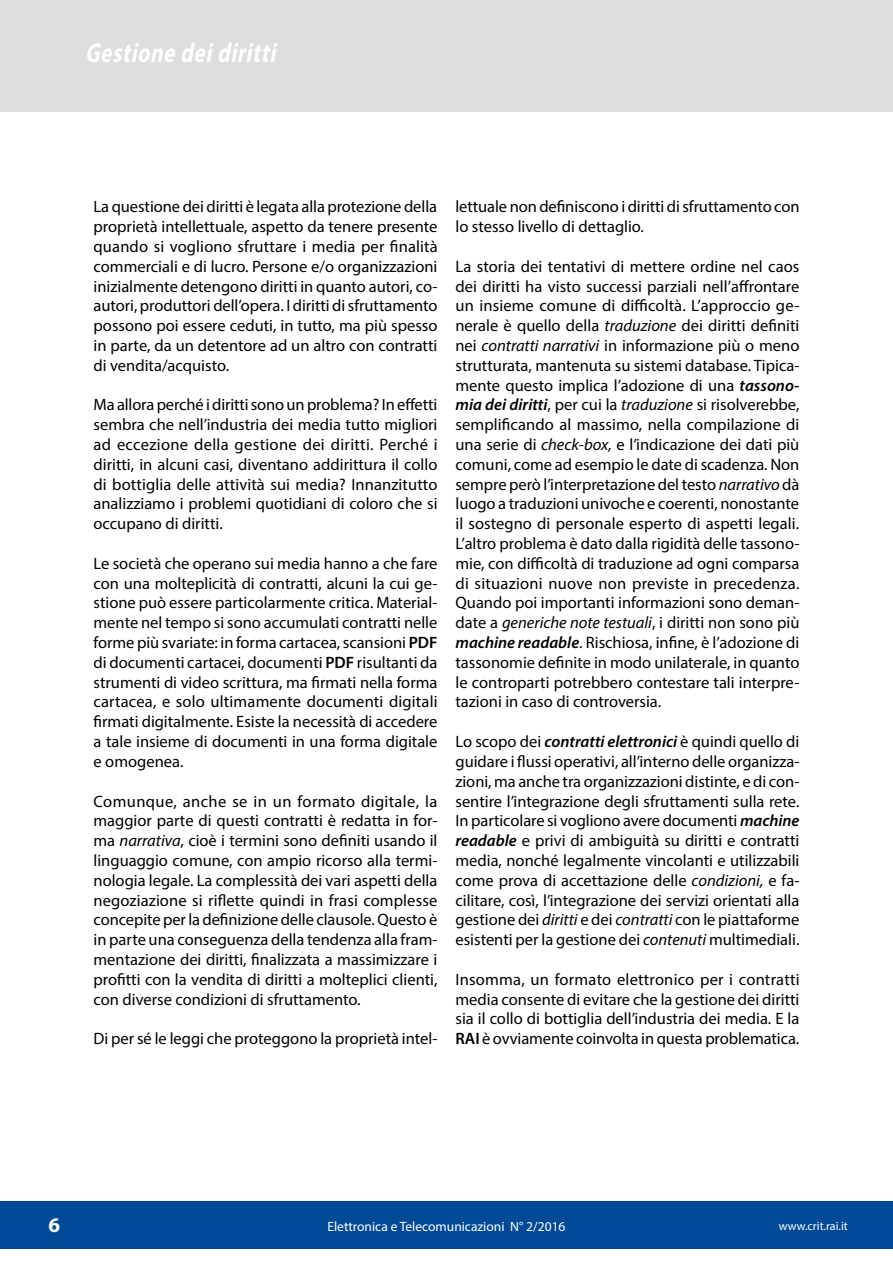
<style>
.page{position:relative;width:893px;height:1263px;background:#fff}
.page>*{position:absolute;margin:0;border:0;box-sizing:border-box;transform-origin:0 0}
.t1{font:italic 700 27.3px "Myriad Pro";color:#fff;scale:.77 1}
.E_T_PieDiPagina{font:700 21px "Myriad Pro";color:#fff}
.E_T_paragrafo{font:16.5px/19.8px "Myriad Pro";color:#000;text-align:justify}
.t2{font:13.5px "Myriad Pro";color:#fff}
.t3{font:12px "Myriad Pro";color:#fff}
.s1{font-weight:600}
.s2{font-style:italic}
.s3{font-weight:600;font-style:italic}
</style>
<div class="page">
<div style="left:0;top:0;width:893px;height:112px;background:#dedede"></div>
<div style="left:0;top:1202px;width:893px;height:47px;background:#004996"></div>
<h1 class="t1" style="left:85px;top:35px;width:257px">Gestione deidiritti</h1>
<p class="E_T_paragrafo" style="left:94px;top:197px;width:346px">La questione dei diritti è legata alla protezione della proprietà intellettuale, aspetto da tenere presente quando si vogliono sfruttare i media per finalità commerciali e di lucro. Persone e/o organizzazioni inizialmente detengono diritti in quanto autori, co&shy;autori, produttori dell’opera. I diritti di sfruttamento possono poi essere ceduti, in tutto, ma più spesso in parte, da un detentore ad un altro con contratti di vendita/acquisto.</p>
<p class="E_T_paragrafo" style="left:94px;top:395px;width:346px">Ma allora perché i diritti sono un problema? In effetti sembra che nell’industria dei media tutto migliori ad eccezione della gestione dei diritti. Perché i diritti, in alcuni casi, diventano addirittura il collo di bottiglia delle attività sui media? Innanzitutto analizziamo i problemi quotidiani di coloro che si occupano di diritti.</p>
<p class="E_T_paragrafo" style="left:94px;top:553px;width:346px">Le società che operano sui media hanno a che fare con una molteplicità di contratti, alcuni la cui ge&shy;stione può essere particolarmente critica. Material&shy;mente nel tempo si sono accumulati contratti nelle forme più svariate: in forma cartacea, scansioni <span class="s1">PDF </span>di documenti cartacei, documenti <span class="s1">PDF</span> risultanti da strumenti di video scrittura, ma firmati nella forma cartacea, e solo ultimamente documenti digitali firmati digitalmente. Esiste la necessità di accedere a tale insieme di documenti in una forma digitale e omogenea.</p>
<p class="E_T_paragrafo" style="left:94px;top:791px;width:345px">Comunque, anche se in un formato digitale, la maggior parte di questi contratti è redatta in for&shy;ma <span class="s2">narrativa</span>, cioè i termini sono definiti usando il linguaggio comune, con ampio ricorso alla termi&shy;nologia legale. La complessità dei vari aspetti della negoziazione si riflette quindi in frasi complesse concepite per la definizione delle clausole. Questo è in parte una conseguenza della tendenza alla fram&shy;mentazione dei diritti, finalizzata a massimizzare i profitti con la vendita di diritti a molteplici clienti, con diverse condizioni di sfruttamento.</p>
<p class="E_T_paragrafo" style="left:94px;top:1028px;width:345px">Di per sé le leggi che proteggono la proprietà intel-</p>
<p class="E_T_paragrafo" style="left:455px;top:197px;width:346px">lettuale non definiscono i diritti di sfruttamento con lo stesso livello di dettaglio.</p>
<p class="E_T_paragrafo" style="left:455px;top:256px;width:345px">La storia dei tentativi di mettere ordine nel caos dei diritti ha visto successi parziali nell’affrontare un insieme comune di difficoltà. L’approccio ge&shy;nerale è quello della <span class="s2">traduzione</span> dei diritti definiti nei <span class="s2">contratti narrativi</span> in informazione più o meno strutturata, mantenuta su sistemi database. Tipica&shy;mente questo implica l’adozione di una <span class="s3">tassono&shy;mia dei diritti</span>, per cui la <span class="s2">traduzione</span> si risolverebbe, semplificando al massimo, nella compilazione di una serie di <span class="s2">check-box,</span> e l’indicazione dei dati più comuni, come ad esempio le date di scadenza. Non sempre però l’interpretazione del testo <span class="s2">narrativo</span> dà luogo a traduzioni univoche e coerenti, nonostante il sostegno di personale esperto di aspetti legali.<br>L’altro problema è dato dalla rigidità delle tassono&shy;mie, con difficoltà di traduzione ad ogni comparsa di situazioni nuove non previste in precedenza.<br>Quando poi importanti informazioni sono deman&shy;date a <span class="s2">generiche note testuali</span>, i diritti non sono più <span class="s3">machine readable</span>. Rischiosa, infine, è l’adozione di tassonomie definite in modo unilaterale, in quanto le controparti potrebbero contestare tali interpre&shy;tazioni in caso di controversia.</p>
<p class="E_T_paragrafo" style="left:455px;top:731px;width:345px">Lo scopo dei <span class="s3">contratti elettronici</span> è quindi quello di guidare i flussi operativi, all’interno delle organizza&shy;zioni, ma anche tra organizzazioni distinte, e di con&shy;sentire l’integrazione degli sfruttamenti sulla rete.<br>In particolare si vogliono avere documenti <span class="s3">machine readable</span> e privi di ambiguità su diritti e contratti media, nonché legalmente vincolanti e utilizzabili come prova di accettazione delle <span class="s2">condizioni,</span> e fa&shy;cilitare, così, l’integrazione dei servizi orientati alla gestione dei <span class="s2">diritti</span> e dei <span class="s2">contratti</span> con le piattaforme esistenti per la gestione dei <span class="s2">contenuti</span> multimediali.</p>
<p class="E_T_paragrafo" style="left:455px;top:969px;width:346px">Insomma, un formato elettronico per i contratti media consente di evitare che la gestione dei diritti sia il collo di bottiglia dell’industria dei media. E la <span class="s1">RAI</span> è ovviamente coinvolta in questa problematica.</p>
<p class="E_T_PieDiPagina" style="left:49px;top:1211px;width:13px">6</p>
<p class="t2" style="left:327px;top:1218px;width:240px">Elettronica e Telecomunicazioni N° 2/2016</p>
<p class="t3" style="left:779px;top:1219px;width:71px">www.crit.rai.it</p>
</div>
